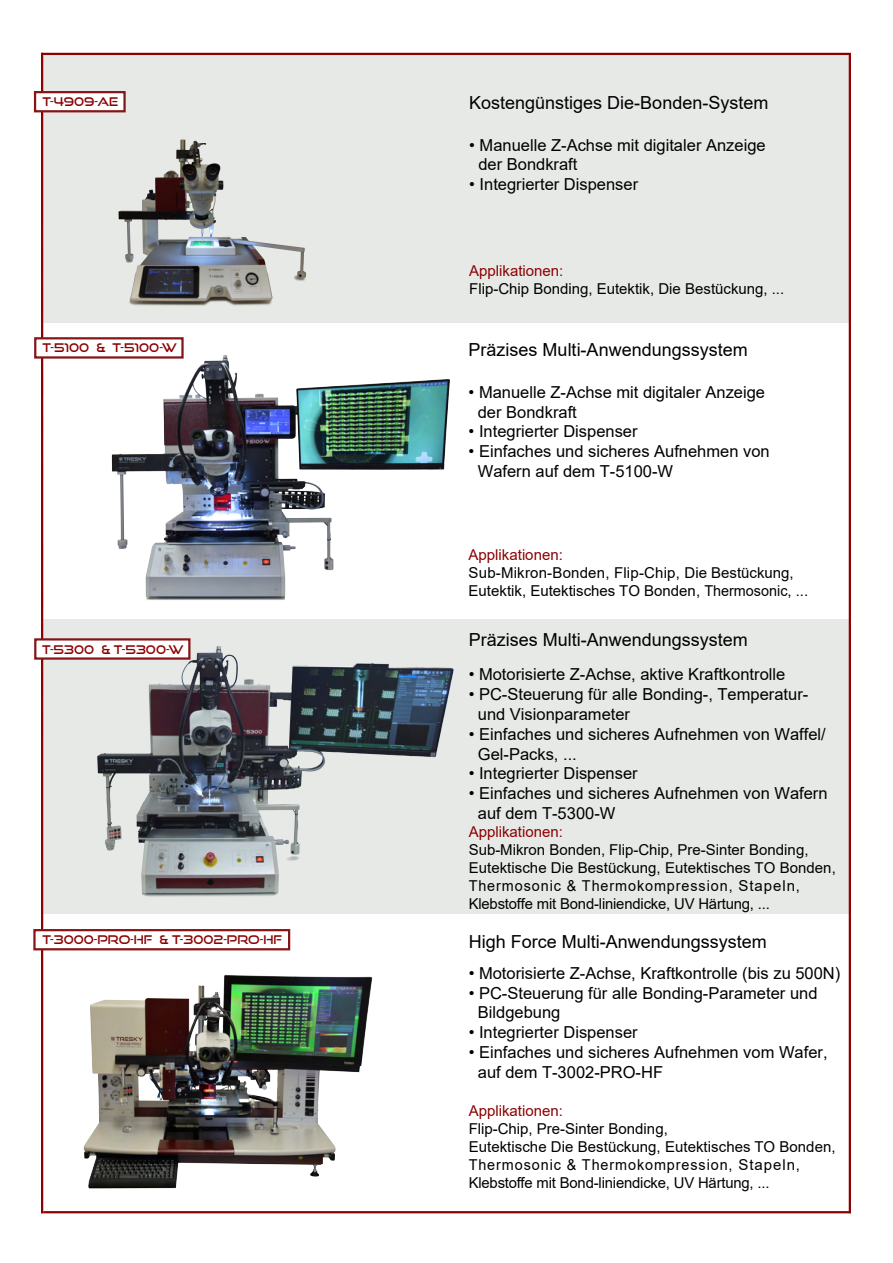
<style>
.page{position:relative;width:893px;height:1263px;background:#fff}
.page>*{position:absolute;margin:0;border:0;box-sizing:border-box;transform-origin:0 0}
.t1{font:18px "Arial";color:#000}
.t2{font:16.5px/19.8px "Arial";color:#000}
.t3{font:15px/18px "Arial";color:#000}
.t4{font:15px "Arial";color:#8b0202}
.t5{font:12px "Good Times Rg";color:#8b0202}
</style>
<div class="page">
<div style="left:41px;top:619px;width:810px;height:295px;background:#e7e9e7"></div>
<div style="left:41px;top:54px;width:808px;height:268px;background:#e7e9e7"></div>
<hr style="left:43px;top:53px;width:808px;height:2px;background:#8b0202">
<hr style="left:43px;top:1211px;width:808px;height:2px;background:#8b0202">
<hr style="left:41px;top:53px;width:2px;height:1160px;background:#8b0202">
<hr style="left:849px;top:54px;width:2px;height:1159px;background:#8b0202">
<div style="left:34px;top:91px;width:92px;height:21px;background:#fff;border:2px solid #861518"></div>
<div style="left:34px;top:337px;width:150px;height:22px;background:#fff;border:2px solid #861518"></div>
<div style="left:34px;top:638px;width:156px;height:22px;background:#fff;border:2px solid #861518"></div>
<img style="left:43px;top:955px;width:330px;height:248px">
<img style="left:93px;top:638px;width:361px;height:259px">
<img style="left:104px;top:347px;width:346px;height:253px">
<div style="left:33px;top:929px;width:257px;height:21px;background:#fff;border:2px solid #861518"></div>
<img style="left:43px;top:95px;width:263px;height:216px">
<p class="t5" style="left:42px;top:94px;width:77px">T-4909-AE</p>
<p class="t1" style="left:469px;top:90px;width:301px">Kostengünstiges Die-Bonden-System</p>
<p class="t2" style="left:478px;top:135px;width:289px;text-indent:-9px">• Manuelle Z-Achse mit digitaler Anzeige der Bondkraft</p>
<p class="t2" style="left:469px;top:174px;width:170px">• Integrierter Dispenser</p>
<p class="t4" style="left:469px;top:261px;width:96px">Applikationen:</p>
<p class="t3" style="left:469px;top:280px;width:316px">Flip-Chip Bonding, Eutektik, Die Bestückung, ...</p>
<p class="t5" style="left:43px;top:341px;width:136px">T-5100 &amp; T-5100-W</p>
<p class="t1" style="left:469px;top:338px;width:281px">Präzises Multi-Anwendungssystem</p>
<p class="t2" style="left:478px;top:382px;width:289px;text-indent:-9px">• Manuelle Z-Achse mit digitaler Anzeige der Bondkraft</p>
<p class="t2" style="left:469px;top:422px;width:170px">• Integrierter Dispenser</p>
<p class="t2" style="left:478px;top:441px;width:293px;text-indent:-9px">• Einfaches und sicheres Aufnehmen von<br>Wafern auf dem T-5100-W</p>
<p class="t5" style="left:42px;top:642px;width:143px">T-5300 &amp; T-5300-W</p>
<p class="t4" style="left:469px;top:544px;width:96px">Applikationen:</p>
<p class="t3" style="left:469px;top:563px;width:341px">Sub-Mikron-Bonden, Flip-Chip, Die Bestückung,<br>Eutektik, Eutektisches TO Bonden, Thermosonic, ...</p>
<p class="t1" style="left:469px;top:627px;width:281px">Präzises Multi-Anwendungssystem</p>
<p class="t2" style="left:469px;top:665px;width:318px">• Motorisierte Z-Achse, aktive Kraftkontrolle</p>
<p class="t2" style="left:478px;top:684px;width:332px;text-indent:-9px">• PC-Steuerung für alle Bonding-, Temperatur&shy;und Visionparameter</p>
<p class="t2" style="left:478px;top:724px;width:349px;text-indent:-9px">• Einfaches und sicheres Aufnehmen von Waffel/<br>Gel-Packs, ...</p>
<p class="t2" style="left:469px;top:764px;width:170px">• Integrierter Dispenser</p>
<p class="t2" style="left:478px;top:783px;width:351px;text-indent:-9px">• Einfaches und sicheres Aufnehmen von Wafern auf dem T-5300-W</p>
<p class="t4" style="left:469px;top:822px;width:96px">Applikationen:</p>
<p class="t3" style="left:469px;top:841px;width:369px">Sub-Mikron Bonden, Flip-Chip, Pre-Sinter Bonding, Eutektische Die Bestückung, Eutektisches TO Bonden, Thermosonic &amp; Thermokompression, Stapeln, Klebstoffe mit Bond-liniendicke, UV Härtung, ...</p>
<p class="t5" style="left:42px;top:932px;width:241px">T-3000-PRO-HF &amp; T-3002-PRO-HF</p>
<p class="t1" style="left:469px;top:929px;width:300px">High Force Multi-Anwendungssystem</p>
<p class="t2" style="left:469px;top:963px;width:373px">• Motorisierte Z-Achse, Kraftkontrolle (bis zu 500N)</p>
<p class="t2" style="left:478px;top:983px;width:341px;text-indent:-9px">• PC-Steuerung für alle Bonding-Parameter und<br>Bildgebung</p>
<p class="t2" style="left:469px;top:1022px;width:170px">• Integrierter Dispenser</p>
<p class="t2" style="left:478px;top:1042px;width:351px;text-indent:-9px">• Einfaches und sicheres Aufnehmen vom Wafer, auf dem T-3002-PRO-HF</p>
<p class="t4" style="left:469px;top:1100px;width:96px">Applikationen:</p>
<p class="t3" style="left:469px;top:1119px;width:368px">Flip-Chip, Pre-Sinter Bonding,<br>Eutektische Die Bestückung, Eutektisches TO Bonden, Thermosonic &amp; Thermokompression, Stapeln, Klebstoffe mit Bond-liniendicke, UV Härtung, ...</p>
</div>
